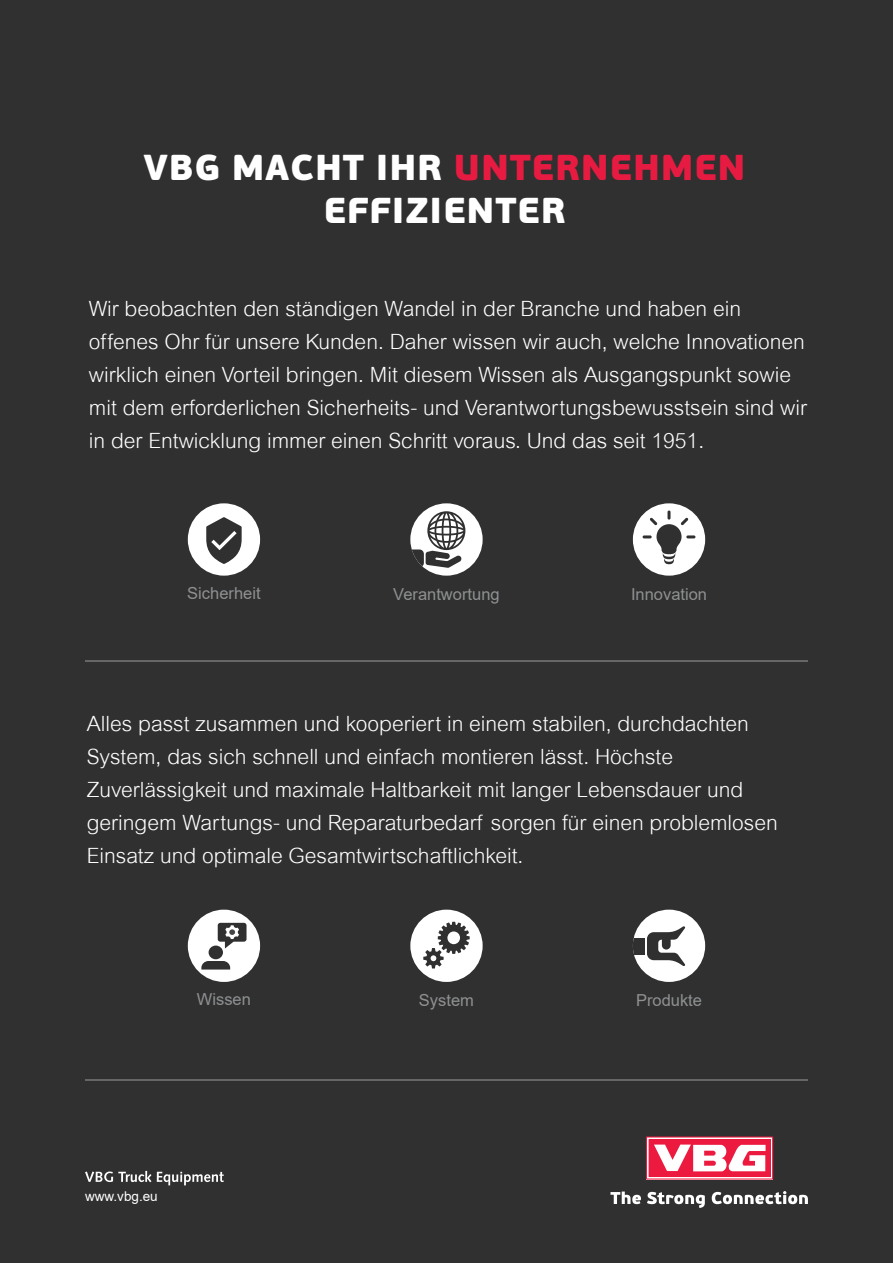
<style>
.page{position:relative;width:893px;height:1263px;background:#303030}
.page>*{position:absolute;margin:0;border:0;box-sizing:border-box;transform-origin:0 0}
.Back_Heading{font:900 36px/43.2px "PF Beau Sans Pro";letter-spacing:.02em;color:#fff;text-align:center}
.Back_White{font:300 21px/33px "Arial MT Std";color:#fff}
.Back_Products{font:16.5px "Arial";color:#8e9092}
.Back_Adress{font:13.5px "Arial";color:#fff}
.s1{color:#e71b41}
</style>
<div class="page">
<hr style="left:85px;top:1079px;width:723px;height:1px;background:#666">
<hr style="left:85px;top:661px;width:723px;height:1px;background:#666">
<svg style="left:610px;top:1191px;width:31px;height:13px"></svg>
<svg style="left:647px;top:1192px;width:58px;height:16px"></svg>
<svg style="left:712px;top:1191px;width:96px;height:13px"></svg>
<svg style="left:646px;top:1136px;width:127px;height:43px;background:#f27f93"></svg>
<div style="left:410px;top:503px;width:73px;height:73px;background:#fff;border-radius:50%"></div>
<svg style="left:410px;top:511px;width:55px;height:57px"></svg>
<div style="left:633px;top:503px;width:72px;height:73px;background:#fff;border-radius:50%"></div>
<div style="left:633px;top:910px;width:72px;height:72px;background:#fff;border-radius:50%"></div>
<div style="left:633px;top:938px;width:12px;height:17px;background:#303030"></div>
<svg style="left:647px;top:926px;width:39px;height:40px"></svg>
<div style="left:410px;top:910px;width:73px;height:72px;background:#fff;border-radius:50%"></div>
<div style="left:188px;top:910px;width:72px;height:72px;background:#fff;border-radius:50%"></div>
<div style="left:188px;top:503px;width:72px;height:73px;background:#fff;border-radius:50%"></div>
<svg style="left:201px;top:923px;width:46px;height:46px"></svg>
<svg style="left:423px;top:922px;width:47px;height:46px"></svg>
<svg style="left:206px;top:517px;width:36px;height:47px"></svg>
<svg style="left:643px;top:510px;width:52px;height:54px"></svg>
<svg style="left:85px;top:1171px;width:66px;height:11px"></svg>
<svg style="left:157px;top:1172px;width:67px;height:13px"></svg>
<p class="Back_Heading" style="left:143px;top:146px;width:604px">VBG MACHT IHR <span class="s1">UNTERNEHMEN<br></span>EFFIZIENTER</p>
<p class="Back_White" style="left:89px;top:292px;width:719px">Wir beobachten den ständigen Wandel in der Branche und haben ein offenes Ohr für unsere Kunden. Daher wissen wir auch, welche Innovationen wirklich einen Vorteil bringen. Mit diesem Wissen als Ausgangspunkt sowie mit dem erforderlichen Sicherheits- und Verantwortungsbewusstsein sind wir in der Entwicklung immer einen Schritt voraus. Und das seit 1951.</p>
<p class="Back_Products" style="left:187px;top:582px;width:75px">Sicherheit</p>
<p class="Back_Products" style="left:393px;top:582px;width:108px">Verantwortung</p>
<p class="Back_Products" style="left:631px;top:582px;width:78px">Innovation</p>
<p class="Back_White" style="left:87px;top:708px;width:692px">Alles passt zusammen und kooperiert in einem stabilen, durchdachten System, das sich schnell und einfach montieren lässt. Höchste Zuverlässigkeit und maximale Haltbarkeit mit langer Lebensdauer und geringem Wartungs- und Reparaturbedarf sorgen für einen problemlosen Einsatz und optimale Gesamtwirtschaftlichkeit.</p>
<p class="Back_Products" style="left:197px;top:988px;width:56px">Wissen</p>
<p class="Back_Adress" style="left:85px;top:1186px;width:74px">www.vbg.eu</p>
<p class="Back_Products" style="left:419px;top:989px;width:57px">System</p>
<p class="Back_Products" style="left:636px;top:989px;width:68px">Produkte</p>
</div>
